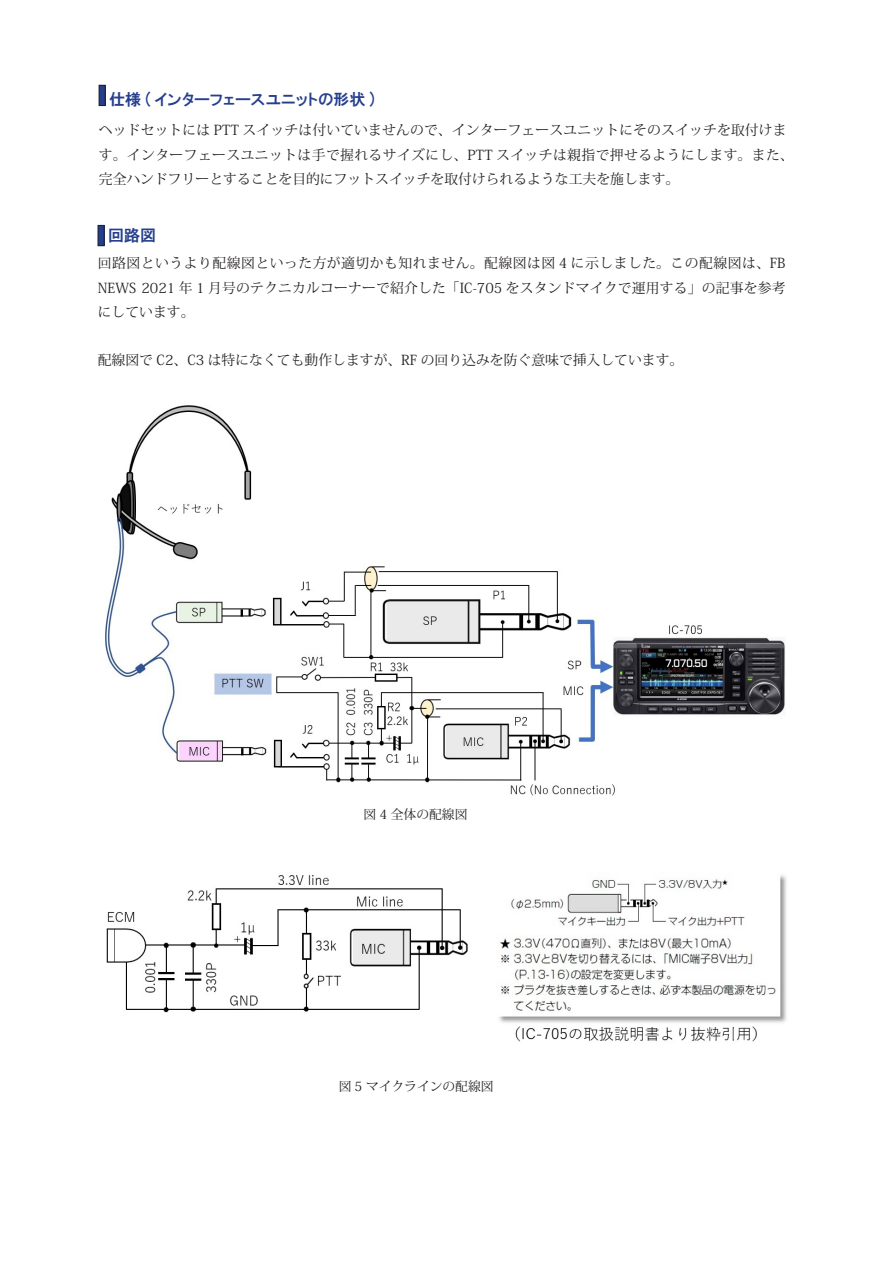
<style>
.page{position:relative;width:893px;height:1263px;background:#fff}
.page>*{position:absolute;margin:0;border:0;box-sizing:border-box;transform-origin:0 0}
.t1{font:15.9px "HGP Gothic E";color:#253f8e}
.t2{font:13.8px/24.2px "Koz Min Pr 6 N";letter-spacing:.01em;color:#231f20;text-align:justify}
.t3{font:12.75px "Koz Min Pr 6 N";color:#231f20}
</style>
<div class="page">
<div style="left:98px;top:225px;width:6px;height:21px;background:#253f8e"></div>
<div style="left:98px;top:225px;width:6px;height:21px;border:1px solid #231f20"></div>
<img style="left:105px;top:405px;width:680px;height:391px">
<div style="left:99px;top:85px;width:6px;height:21px;background:#253f8e"></div>
<div style="left:99px;top:85px;width:6px;height:21px;border:1px solid #231f20"></div>
<img style="left:106px;top:875px;width:681px;height:167px">
<p class="t1" style="left:109px;top:91px;width:267px">仕様 ( インターフェースユニットの形状 (</p>
<p class="t2" style="left:99px;top:118px;width:696px;text-align:left">ヘッドセットには PTT スイッチは付いていませんので、インターフェースユニットにそのスイッチを取付けます。インターフェースユニットは手で握れるサイズにし、PTT スイッチは親指で押せるようにします。また、完全ハンドフリーとすることを目的にフットスイッチを取付けられるような工夫を施します。</p>
<p class="t1" style="left:108px;top:228px;width:49px">回路図</p>
<p class="t2" style="left:98px;top:252px;width:689px">回路図というより配線図といった方が適切かも知れません。配線図は図 4 に示しました。この配線図は、FB NEWS 2021 年 1 月号のテクニカルコーナーで紹介した「IC-705 をスタンドマイクで運用する」の記事を参考にしています。</p>
<p class="t2" style="left:98px;top:348px;width:587px">配線図で C2、C3 は特になくても動作しますが、RF の回り込みを防ぐ意味で挿入しています。</p>
<p class="t3" style="left:364px;top:807px;width:105px">図 4 全体の配線図</p>
<p class="t3" style="left:339px;top:1079px;width:156px">図 5 マイクラインの配線図</p>
</div>
